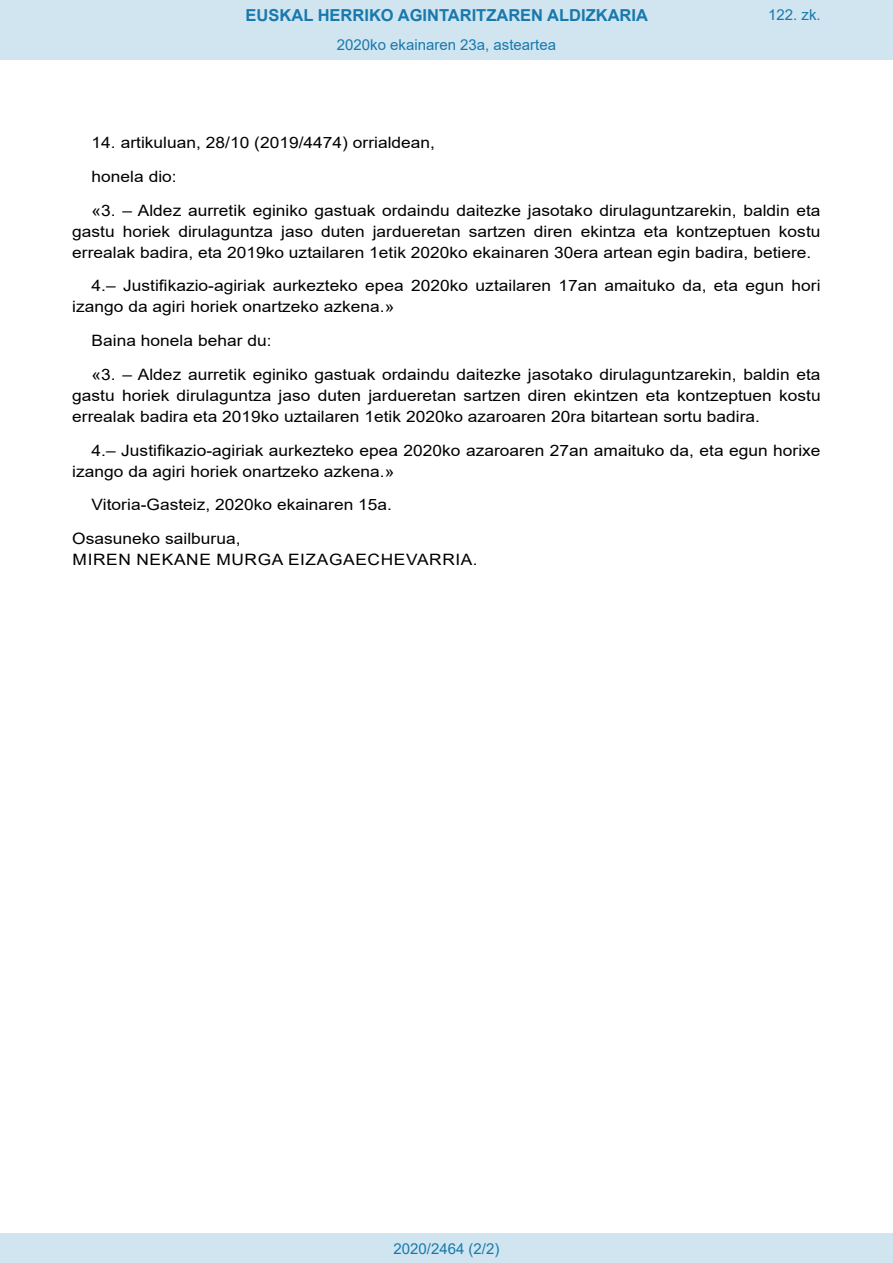
<style>
.page{position:relative;width:893px;height:1263px;background:#fff}
.page>*{position:absolute;margin:0;border:0;box-sizing:border-box;transform-origin:0 0}
.t1{font:700 16.5px "Arial";color:#1879ad}
.BOPVDetalle{font:15.6px/21px "Arial";color:#000;text-align:justify;scale:1.11 1}
.BOPVFirmaLugFec{font:15.6px "Arial";color:#000;scale:1.11 1}
.BOPVFirmaNombre{font:15.6px "Arial";letter-spacing:.035em;color:#000;scale:1.11 1}
.BOPVFirmaPuesto{font:15.6px "Arial";color:#000;scale:1.11 1}
.Paginacion_Centro{font:15px "Arial";color:#1879ad}
</style>
<div class="page">
<div style="left:0;top:0;width:893px;height:60px;background:#d0e5f0"></div>
<div style="left:0;top:1233px;width:893px;height:30px;background:#d0e5f0"></div>
<p class="t1" style="left:246px;top:3px;width:404px">EUSKAL HERRIKO AGINTARITZAREN ALDIZKARIA</p>
<p class="Paginacion_Centro" style="left:337px;top:35px;width:221px">2020ko ekainaren 23a, asteartea</p>
<p class="Paginacion_Centro" style="left:768px;top:5px;width:54px">122. zk.</p>
<p class="BOPVDetalle" style="left:92px;top:132px;width:311px">14. artikuluan, 28/10 (2019/4474) orrialdean,</p>
<p class="BOPVDetalle" style="left:92px;top:166px;width:78px">honela dio:</p>
<p class="BOPVDetalle" style="left:72px;top:200px;width:676px;text-indent:19px">«3. – Aldez aurretik eginiko gastuak ordaindu daitezke jasotako dirulaguntzarekin, baldin eta gastu horiek dirulaguntza jaso duten jardueretan sartzen diren ekintza eta kontzeptuen kostu errealak badira, eta 2019ko uztailaren 1etik 2020ko ekainaren 30era artean egin badira, betiere.</p>
<p class="BOPVDetalle" style="left:72px;top:275px;width:676px;text-indent:19px">4.– Justifikazio-agiriak aurkezteko epea 2020ko uztailaren 17an amaituko da, eta egun hori izango da agiri horiek onartzeko azkena.»</p>
<p class="BOPVDetalle" style="left:92px;top:330px;width:164px">Baina honela behar du:</p>
<p class="BOPVDetalle" style="left:72px;top:364px;width:676px;text-indent:19px">«3. – Aldez aurretik eginiko gastuak ordaindu daitezke jasotako dirulaguntzarekin, baldin eta gastu horiek dirulaguntza jaso duten jardueretan sartzen diren ekintzen eta kontzeptuen kostu errealak badira eta 2019ko uztailaren 1etik 2020ko azaroaren 20ra bitartean sortu badira.</p>
<p class="BOPVDetalle" style="left:72px;top:440px;width:676px;text-indent:19px">4.– Justifikazio-agiriak aurkezteko epea 2020ko azaroaren 27an amaituko da, eta egun horixe izango da agiri horiek onartzeko azkena.»</p>
<p class="BOPVFirmaLugFec" style="left:92px;top:494px;width:272px">Vitoria-Gasteiz, 2020ko ekainaren 15a.</p>
<p class="BOPVFirmaPuesto" style="left:72px;top:528px;width:153px">Osasuneko sailburua,</p>
<p class="BOPVFirmaNombre" style="left:73px;top:549px;width:366px">MIREN NEKANE MURGA EIZAGAECHEVARRIA.</p>
<p class="Paginacion_Centro" style="left:393px;top:1238px;width:107px">2020/2464 (2/2)</p>
</div>
